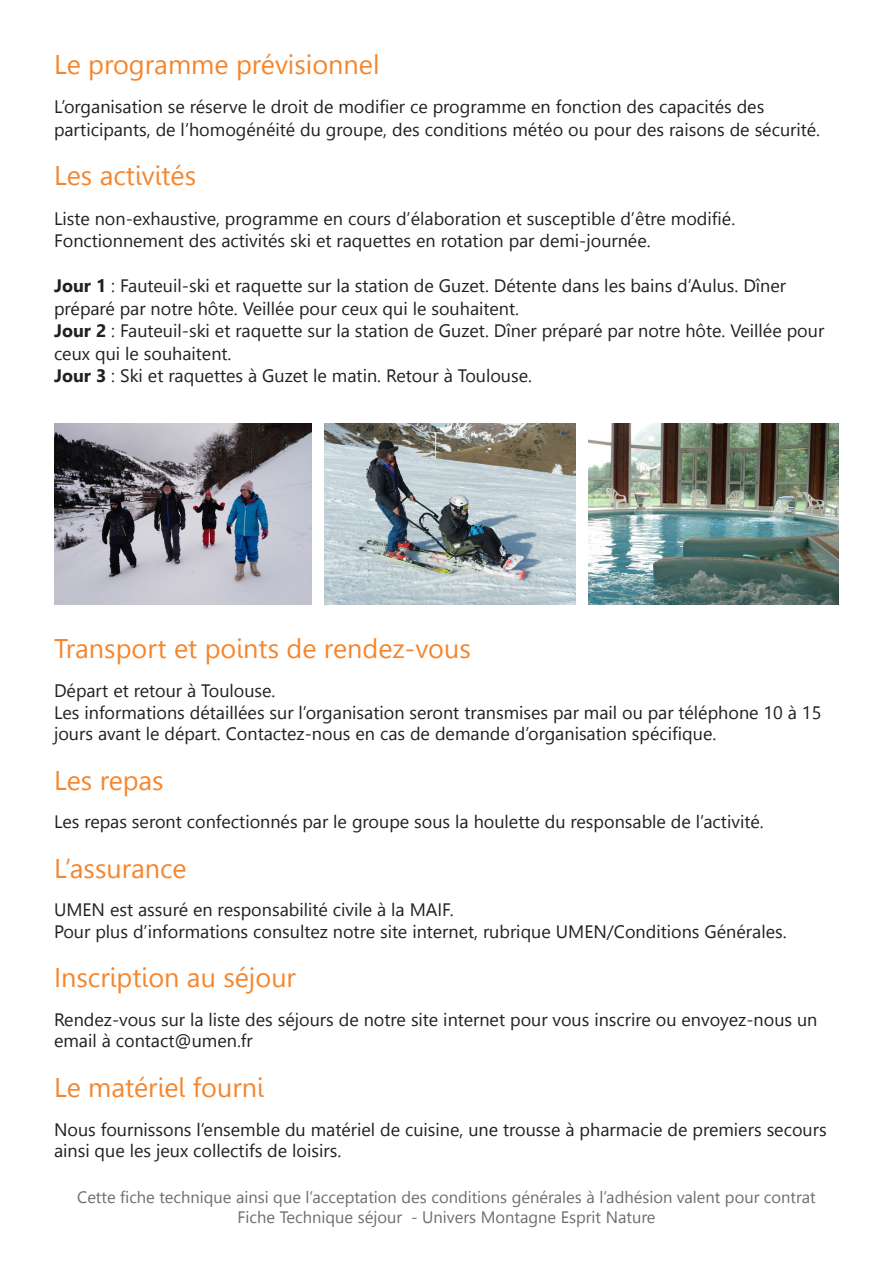
<style>
.page{position:relative;width:893px;height:1263px;background:#fff}
.page>*{position:absolute;margin:0;border:0;box-sizing:border-box;transform-origin:0 0}
.Titre_descriptif{font:27px "Leelawadee";color:#f5862d}
.Titre_descriptif-2{font:27px "Leelawadee UI";color:#f5862d}
.t1{font:18px/21.6px "Leelawadee UI";color:#231f20}
.t2{font:16.5px "Leelawadee UI";color:#6c6d70}
.s1{font-weight:700}
</style>
<div class="page">
<img style="left:54px;top:423px;width:257px;height:181px">
<img style="left:324px;top:423px;width:251px;height:181px">
<img style="left:588px;top:423px;width:251px;height:181px">
<p class="Titre_descriptif-2" style="left:54px;top:45px;width:327px">Le programme prévisionnel</p>
<p class="t1" style="left:54px;top:95px;width:768px;line-height:22.5px">L’organisation se réserve le droit de modifier ce programme en fonction des capacités des participants, de l’homogénéité du groupe, des conditions météo ou pour des raisons de sécurité.</p>
<p class="Titre_descriptif" style="left:54px;top:160px;width:144px">Les activités</p>
<p class="t1" style="left:54px;top:206px;width:683px">Liste non-exhaustive, programme en cours d’élaboration et susceptible d’être modifié.</p>
<p class="t1" style="left:54px;top:229px;width:598px">Fonctionnement des activités ski et raquettes en rotation par demi-journée.</p>
<p class="t1" style="left:54px;top:274px;width:734px;line-height:22.5px"><span class="s1">Jour 1</span> : Fauteuil-ski et raquette sur la station de Guzet. Détente dans les bains d’Aulus. Dîner préparé par notre hôte. Veillée pour ceux qui le souhaitent.</p>
<p class="t1" style="left:54px;top:319px;width:772px;line-height:22.5px"><span class="s1">Jour 2</span> : Fauteuil-ski et raquette sur la station de Guzet. Dîner préparé par notre hôte. Veillée pour ceux qui le souhaitent.</p>
<p class="t1" style="left:54px;top:364px;width:480px"><span class="s1">Jour 3</span> : Ski et raquettes à Guzet le matin. Retour à Toulouse.</p>
<p class="Titre_descriptif" style="left:54px;top:633px;width:418px">Transport et points de rendez-vous</p>
<p class="t1" style="left:54px;top:679px;width:769px">Départ et retour à Toulouse.<br>Les informations détaillées sur l’organisation seront transmises par mail ou par téléphone 10 à 15 jours avant le départ. Contactez-nous en cas de demande d’organisation spécifique.</p>
<p class="Titre_descriptif" style="left:54px;top:764px;width:111px">Les repas</p>
<p class="t1" style="left:54px;top:810px;width:711px">Les repas seront confectionnés par le groupe sous la houlette du responsable de l’activité.</p>
<p class="Titre_descriptif" style="left:54px;top:852px;width:134px">L’assurance</p>
<p class="t1" style="left:54px;top:898px;width:734px">UMEN est assuré en responsabilité civile à la MAIF.<br>Pour plus d’informations consultez notre site internet, rubrique UMEN/Conditions Générales.</p>
<p class="Titre_descriptif" style="left:54px;top:962px;width:244px">Inscription au séjour</p>
<p class="t1" style="left:54px;top:1008px;width:765px">Rendez-vous sur la liste des séjours de notre site internet pour vous inscrire ou envoyez-nous un email à contact@umen.fr</p>
<p class="Titre_descriptif" style="left:54px;top:1072px;width:211px">Le matériel fourni</p>
<p class="t1" style="left:54px;top:1117px;width:774px">Nous fournissons l’ensemble du matériel de cuisine, une trousse à pharmacie de premiers secours ainsi que les jeux collectifs de loisirs.</p>
<p class="t2" style="left:77px;top:1186px;width:740px">Cette fiche technique ainsi que l’acceptation des conditions générales à l’adhésion valent pour contrat</p>
<p class="t2" style="left:237px;top:1206px;width:419px">Fiche Technique séjour - Univers Montagne Esprit Nature</p>
</div>
